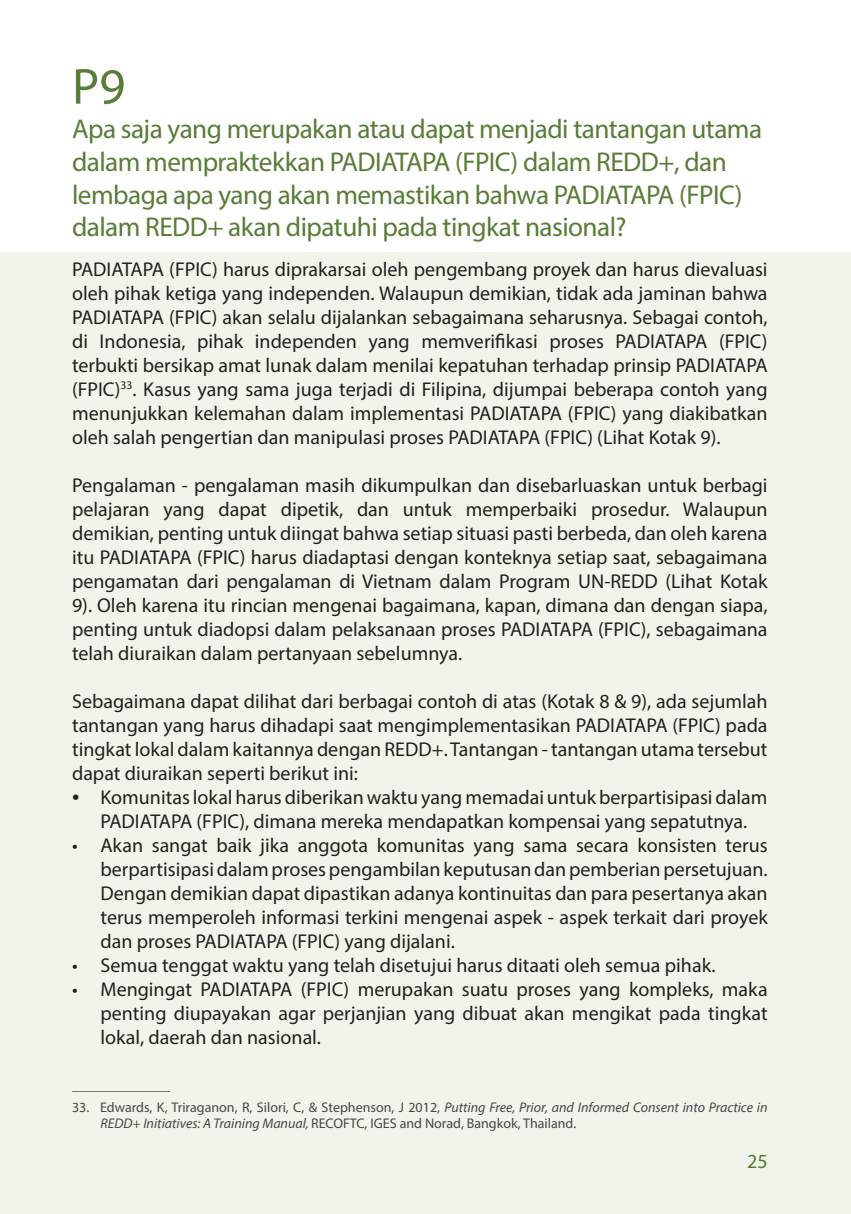
<style>
.page{position:relative;width:851px;height:1214px;background:#fff}
.page>*{position:absolute;margin:0;border:0;box-sizing:border-box;transform-origin:0 0}
.t1{font:51px "Myriad Pro";color:#597d37}
.t2{font:27.2px/32.6px "Myriad Pro";letter-spacing:-.02em;color:#597d37}
.t3{font:20px/24px "Myriad Pro";color:#231f20;text-align:justify}
.t4{font:20px "Myriad Pro";color:#597d37}
.t5{font:14px/16.8px "Myriad Pro";color:#454647}
.s1{font-size:26px}
.s2{font-style:italic}
</style>
<div class="page">
<div style="left:0;top:252px;width:850px;height:961px;background:#f1f4eb"></div>
<h1 class="t1" style="left:72px;top:55px;width:55px">P9</h1>
<h2 class="t2" style="left:72px;top:112px;width:691px">Apa saja yang merupakan atau dapat menjadi tantangan utama dalam mempraktekkan PADIATAPA (FPIC) dalam REDD+, dan lembaga apa yang akan memastikan bahwa PADIATAPA (FPIC) dalam REDD+ akan dipatuhi pada tingkat nasional?</h2>
<p class="t3" style="left:72px;top:256px;width:697px">PADIATAPA (FPIC) harus diprakarsai oleh pengembang proyek dan harus dievaluasi oleh pihak ketiga yang independen. Walaupun demikian, tidak ada jaminan bahwa PADIATAPA (FPIC) akan selalu dijalankan sebagaimana seharusnya. Sebagai contoh, di Indonesia, pihak independen yang memverifikasi proses PADIATAPA (FPIC) terbukti bersikap amat lunak dalam menilai kepatuhan terhadap prinsip PADIATAPA (FPIC)<sup>33</sup>. Kasus yang sama juga terjadi di Filipina, dijumpai beberapa contoh yang menunjukkan kelemahan dalam implementasi PADIATAPA (FPIC) yang diakibatkan oleh salah pengertian dan manipulasi proses PADIATAPA (FPIC) (Lihat Kotak 9).</p>
<p class="t3" style="left:72px;top:472px;width:697px">Pengalaman - pengalaman masih dikumpulkan dan disebarluaskan untuk berbagi pelajaran yang dapat dipetik, dan untuk memperbaiki prosedur. Walaupun demikian, penting untuk diingat bahwa setiap situasi pasti berbeda, dan oleh karena itu PADIATAPA (FPIC) harus diadaptasi dengan konteknya setiap saat, sebagaimana pengamatan dari pengalaman di Vietnam dalam Program UN-REDD (Lihat Kotak 9). Oleh karena itu rincian mengenai bagaimana, kapan, dimana dan dengan siapa, penting untuk diadopsi dalam pelaksanaan proses PADIATAPA (FPIC), sebagaimana telah diuraikan dalam pertanyaan sebelumnya.</p>
<p class="t3" style="left:72px;top:688px;width:697px">Sebagaimana dapat dilihat dari berbagai contoh di atas (Kotak 8 &amp; 9), ada sejumlah tantangan yang harus dihadapi saat mengimplementasikan PADIATAPA (FPIC) pada tingkat lokal dalam kaitannya dengan REDD+. Tantangan - tantangan utama tersebut dapat diuraikan seperti berikut ini:</p>
<p class="t3" style="left:72px;top:784px;width:697px;text-align:center"><span class="s1">•</span> Komunitas lokal harus diberikan waktu yang memadai untuk berpartisipasi dalam<br>PADIATAPA (FPIC), dimana mereka mendapatkan kompensai yang sepatutnya.</p>
<p class="t3" style="left:100px;top:832px;width:668px;text-indent:-28px">• Akan sangat baik jika anggota komunitas yang sama secara konsisten terus berpartisipasi dalam proses pengambilan keputusan dan pemberian persetujuan.<br>Dengan demikian dapat dipastikan adanya kontinuitas dan para pesertanya akan terus memperoleh informasi terkini mengenai aspek - aspek terkait dari proyek dan proses PADIATAPA (FPIC) yang dijalani.</p>
<p class="t3" style="left:72px;top:952px;width:644px">• Semua tenggat waktu yang telah disetujui harus ditaati oleh semua pihak.</p>
<p class="t3" style="left:100px;top:976px;width:668px;text-indent:-28px">• Mengingat PADIATAPA (FPIC) merupakan suatu proses yang kompleks, maka penting diupayakan agar perjanjian yang dibuat akan mengikat pada tingkat lokal, daerah dan nasional.</p>
<p class="t5" style="left:100px;top:1098px;width:668px;text-indent:-28px">33. Edwards, K, Triraganon, R, Silori, C, &amp; Stephenson, J 2012, <span class="s2">Putting Free, Prior, and Informed Consent into Practice in<br>REDD+ Initiatives: A Training Manual,</span> RECOFTC, IGES and Norad, Bangkok, Thailand.</p>
<p class="t4" style="left:747px;top:1149px;width:22px">25</p>
</div>
